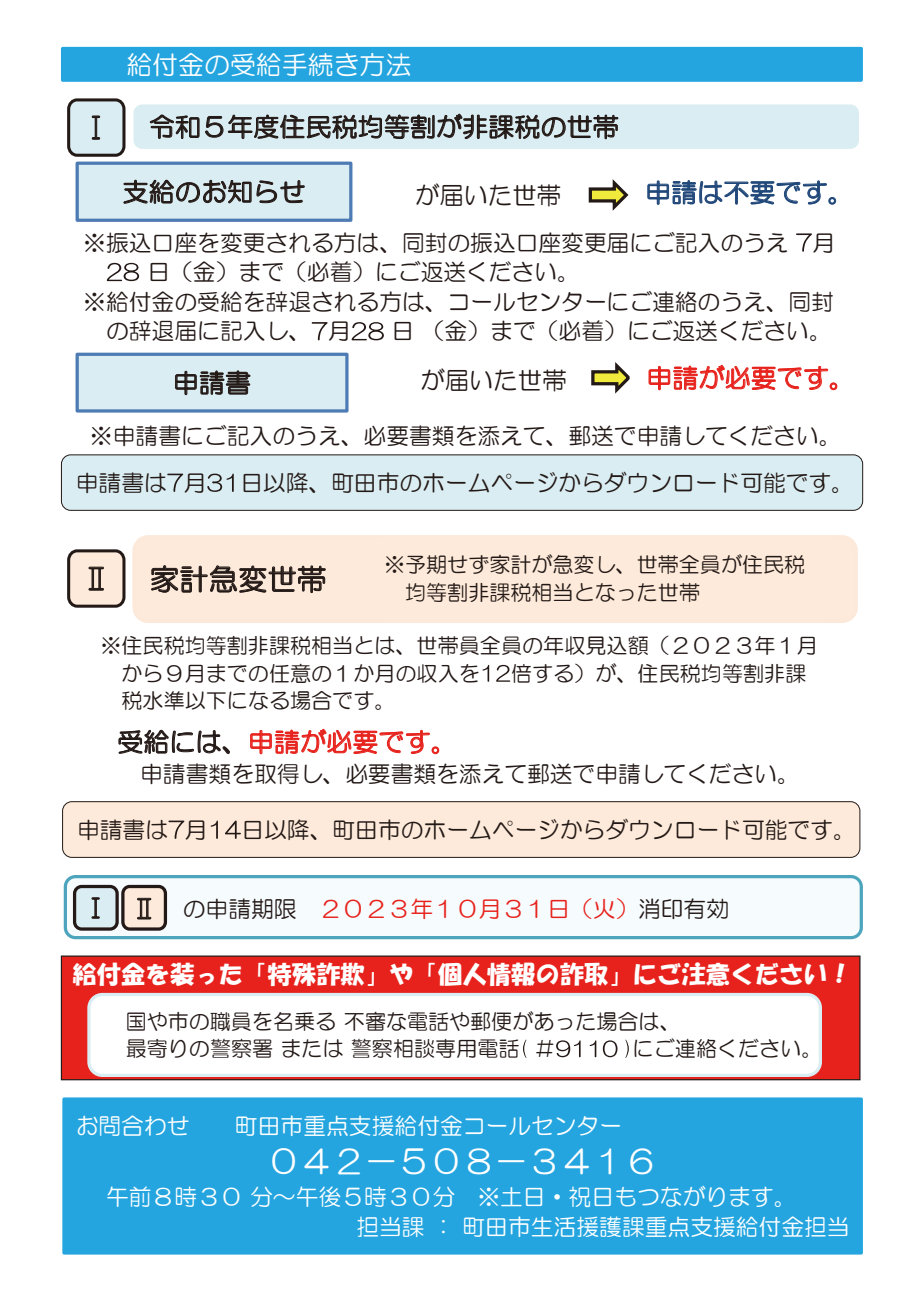
<style>
.page{position:relative;width:919px;height:1289px;background:#fff}
.page>*{position:absolute;margin:0;border:0;box-sizing:border-box;transform-origin:0 0}
.t1{font:32.55px "HG Maru Gothic MPRO";color:#fff}
.t2{font:29.25px "HG Maru Gothic MPRO";letter-spacing:.005em;color:#231916}
.t3{font:28.95px "HG Maru Gothic MPRO";color:#231916;scale:.9 1}
.t4{font:28.5px "HG Maru Gothic MPRO";color:#231916;scale:.92 1}
.t5{font:25.95px "HG Maru Gothic MPRO";letter-spacing:.005em;color:#e7221c}
.t6{font:25.95px "HG Maru Gothic MPRO";letter-spacing:.01em;color:#231916}
.t7{font:25.95px "HG Maru Gothic MPRO";letter-spacing:-.88em;color:#231916}
.t8{font:25.95px "HG Maru Gothic MPRO";color:#fff}
.t9{font:25.95px "HG Maru Gothic MPRO";letter-spacing:.005em;color:#204779}
.t10{font:25.95px "HG Maru Gothic MPRO";letter-spacing:-.115em;color:#231916}
.t11{font:25.5px "HG Maru Gothic MPRO";color:#231916}
.t12{font:24.3px "HGS Soei Kakupoptai";color:#fff}
.t13{font:24.3px "HG Maru Gothic MPRO";color:#231916}
.t14{font:22.8px "HG Maru Gothic MPRO";color:#231916}
.t15{font:22.8px/29.7px "HG Maru Gothic MPRO";color:#fff}
.t16{font:22.8px "HG Maru Gothic MPRO";color:#e7221c}
.t17{font:21px/27.5px "HG Maru Gothic MPRO";color:#231916}
.s1{color:#231916}
</style>
<div class="page">
<div style="left:61px;top:47px;width:801px;height:35px;background:#24a5df;border:3px solid #24a5df"></div>
<div style="left:135px;top:106px;width:722px;height:41px;background:#daedf2;border-radius:7px"></div>
<div style="left:133px;top:104px;width:725px;height:45px;border:3px solid #daedf2;border-radius:7px"></div>
<svg style="left:150px;top:113px;width:468px;height:26px"></svg>
<div style="left:69px;top:100px;width:55px;height:55px;background:#daedf2;border-radius:9px"></div>
<div style="left:67px;top:98px;width:58px;height:59px;border:3px solid #231916;border-radius:9px"></div>
<svg style="left:91px;top:115px;width:9px;height:25px"></svg>
<div style="left:69px;top:551px;width:55px;height:55px;background:#fdeada;border-radius:9px"></div>
<div style="left:67px;top:549px;width:58px;height:58px;border:3px solid #231916;border-radius:9px"></div>
<svg style="left:88px;top:566px;width:16px;height:24px"></svg>
<div style="left:134px;top:537px;width:722px;height:84px;background:#fdeada;border-radius:14px"></div>
<div style="left:132px;top:535px;width:725px;height:88px;border:3px solid #fce9da;border-radius:14px"></div>
<svg style="left:151px;top:565px;width:175px;height:28px"></svg>
<svg style="left:482px;top:665px;width:28px;height:16px"></svg>
<div style="left:368px;top:537px;width:472px;height:83px;background:#fdeada;border-radius:14px"></div>
<div style="left:99px;top:712px;width:756px;height:100px;border:3px solid #fff;border-radius:16px"></div>
<svg style="left:118px;top:729px;width:112px;height:25px"></svg>
<svg style="left:250px;top:728px;width:189px;height:26px"></svg>
<div style="left:62px;top:1097px;width:800px;height:157px;background:#24a5df;border:3px solid #24a5df"></div>
<div style="left:103px;top:164px;width:483px;height:62px;border:3px solid #fff;border-radius:10px"></div>
<div style="left:628px;top:158px;width:223px;height:69px;border:3px solid #fff;border-radius:11px"></div>
<svg style="left:647px;top:180px;width:189px;height:25px"></svg>
<div style="left:76px;top:162px;width:276px;height:60px;background:#daedf2;border:3px solid #4d7bb3"></div>
<svg style="left:120px;top:179px;width:185px;height:42px"></svg>
<div style="left:80px;top:225px;width:769px;height:149px;background:#fff"></div>
<svg style="left:796px;top:233px;width:15px;height:19px"></svg>
<svg style="left:107px;top:263px;width:32px;height:18px"></svg>
<svg style="left:312px;top:322px;width:15px;height:18px"></svg>
<svg style="left:351px;top:322px;width:33px;height:18px"></svg>
<div style="left:108px;top:348px;width:484px;height:62px;border:3px solid #fff;border-radius:10px"></div>
<div style="left:76px;top:352px;width:272px;height:60px;background:#daedf2;border:3px solid #4d7bb3"></div>
<svg style="left:175px;top:370px;width:76px;height:25px"></svg>
<svg style="left:589px;top:358px;width:40px;height:39px"></svg>
<div style="left:629px;top:343px;width:223px;height:69px;border:3px solid #fff;border-radius:11px"></div>
<svg style="left:648px;top:364px;width:189px;height:26px"></svg>
<div style="left:65px;top:876px;width:796px;height:61px;background:#f6fbfe;border-radius:10px"></div>
<div style="left:64px;top:875px;width:798px;height:64px;border:3px solid #4da5bd;border-radius:10px"></div>
<div style="left:61px;top:955px;width:799px;height:125px;background:#e7221c;border:1px solid #231916"></div>
<div style="left:89px;top:994px;width:731px;height:81px;background:#fff;border-radius:13px"></div>
<div style="left:87px;top:992px;width:734px;height:84px;border:3px solid #daedf2;border-radius:13px"></div>
<svg style="left:523px;top:1039px;width:3px;height:18px"></svg>
<svg style="left:556px;top:1039px;width:72px;height:18px"></svg>
<svg style="left:588px;top:175px;width:42px;height:40px"></svg>
<div style="left:61px;top:455px;width:801px;height:55px;background:#daedf2;border-radius:9px"></div>
<div style="left:61px;top:454px;width:802px;height:56px;border:1px solid #231916;border-radius:9px"></div>
<svg style="left:167px;top:473px;width:16px;height:19px"></svg>
<svg style="left:207px;top:473px;width:27px;height:19px"></svg>
<div style="left:63px;top:801px;width:796px;height:56px;background:#fdeada;border-radius:9px"></div>
<div style="left:62px;top:801px;width:798px;height:56px;border:1px solid #231916;border-radius:9px"></div>
<svg style="left:168px;top:820px;width:16px;height:18px"></svg>
<svg style="left:211px;top:820px;width:30px;height:18px"></svg>
<div style="left:75px;top:886px;width:42px;height:43px;background:#daedf2;border-radius:7px"></div>
<div style="left:73px;top:884px;width:46px;height:46px;border:3px solid #231916;border-radius:7px"></div>
<svg style="left:91px;top:897px;width:9px;height:22px"></svg>
<div style="left:123px;top:886px;width:42px;height:43px;background:#fdeada;border-radius:7px"></div>
<div style="left:121px;top:884px;width:46px;height:46px;border:3px solid #231916;border-radius:7px"></div>
<svg style="left:137px;top:897px;width:14px;height:22px"></svg>
<p class="t8" style="left:126px;top:51px;width:286px">給付金の受給手続き方法</p>
<p class="t3" style="left:83px;top:113px;width:30px">Ⅰ</p>
<p class="t6" style="left:149px;top:114px;width:471px">令和５年度住民税均等割が非課税の世帯</p>
<p class="t7" style="left:119px;top:180px;width:187px">支支給給ののおお知知ららせせ</p>
<p class="t13" style="left:415px;top:183px;width:148px">が届いた世帯</p>
<p class="t9" style="left:645px;top:179px;width:210px">申請は不要です。</p>
<p class="t14" style="left:83px;top:231px;width:753px">※振込口座を変更される方は、同封の振込口座変更届にご記入のうえ 月</p>
<p class="t14" style="left:147px;top:260px;width:434px">日（金）まで（必着）にご返送ください。</p>
<p class="t14" style="left:83px;top:290px;width:752px">※給付金の受給を辞退される方は、コールセンターにご連絡のうえ、同封</p>
<p class="t14" style="left:106px;top:320px;width:246px">の辞退届に記入し、 月</p>
<p class="t14" style="left:391px;top:320px;width:441px">日（金）まで（必着）にご返送ください。</p>
<p class="t10" style="left:173px;top:368px;width:84px">申申請請書書</p>
<p class="t13" style="left:420px;top:368px;width:148px">が届いた世帯</p>
<p class="t5" style="left:646px;top:365px;width:210px">申請が必要です。</p>
<p class="t14" style="left:90px;top:425px;width:753px">※申請書にご記入のうえ、必要書類を添えて、郵送で申請してください。</p>
<p class="t14" style="left:76px;top:471px;width:132px">申請書は 月</p>
<p class="t14" style="left:240px;top:471px;width:615px">日以降、町田市のホームページからダウンロード可能です。</p>
<p class="t4" style="left:83px;top:564px;width:30px">Ⅱ</p>
<p class="t2" style="left:150px;top:564px;width:178px">家計急変世帯</p>
<p class="t17" style="left:405px;top:551px;width:401px;text-indent:-21px">※予期せず家計が急変し、世帯全員が住民税均等割非課税相当となった世帯</p>
<p class="t17" style="left:122px;top:632px;width:697px;text-indent:-21px">※住民税均等割非課税相当とは、世帯員全員の年収見込額（２０２３年１月から９月までの任意の１か月の収入を</p>
<p class="t17" style="left:511px;top:659px;width:297px">倍する）が、住民税均等割非課</p>
<p class="t17" style="left:122px;top:687px;width:275px">税水準以下になる場合です。</p>
<p class="t5" style="left:117px;top:729px;width:341px"><span class="s1">受給には、</span>申請が必要です。</p>
<p class="t14" style="left:140px;top:762px;width:661px">申請書類を取得し、必要書類を添えて郵送で申請してください。</p>
<p class="t14" style="left:77px;top:818px;width:132px">申請書は 月</p>
<p class="t14" style="left:241px;top:818px;width:615px">日以降、町田市のホームページからダウンロード可能です。</p>
<p class="t11" style="left:83px;top:895px;width:75px">Ⅰ Ⅱ</p>
<p class="t16" style="left:183px;top:897px;width:548px"><span class="s1">の申請期限</span> ２０２３年１０月３１日（火）<span class="s1">消印有効</span></p>
<p class="t12" style="left:73px;top:962px;width:781px">給付金を装った「特殊詐欺」や「個人情報の詐取」にご注意ください！</p>
<p class="t17" style="left:126px;top:1007px;width:556px">国や市の職員を名乗る不審な電話や郵便があった場合は、最寄りの警察署または警察相談専用電話 ＃</p>
<p class="t17" style="left:632px;top:1035px;width:191px">にご連絡ください。</p>
<p class="t15" style="left:76px;top:1110px;width:115px">お問合わせ</p>
<p class="t15" style="left:235px;top:1110px;width:388px">町田市重点支援給付金コールセンター</p>
<h1 class="t1" style="left:267px;top:1145px;width:392px">０４２－５０８－３４１６</h1>
<p class="t15" style="left:356px;top:1182px;width:494px;text-indent:-250px">午前８時３０分～午後５時３０分 ※土日・祝日もつながります。<br>担当課：町田市生活援護課重点支援給付金担当</p>
</div>
